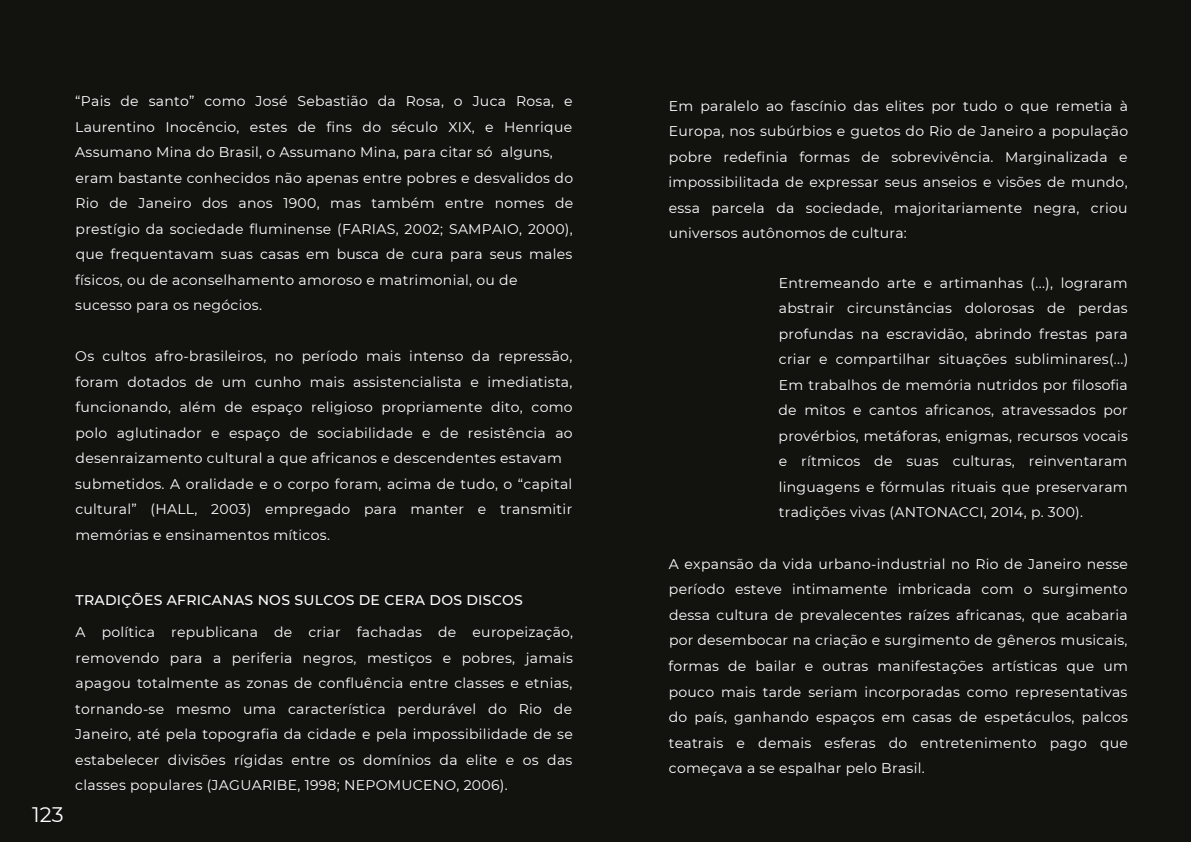
<style>
.page{position:relative;width:1191px;height:842px;background:#fff}
.page>*{position:absolute;margin:0;border:0;box-sizing:border-box;transform-origin:0 0}
.t1{font:21px "Montserrat";color:#fff}
.t2{font:14px/25.5px "Montserrat";letter-spacing:.02em;color:#fff;text-align:justify}
.t3{font:500 14px "Montserrat";letter-spacing:.02em;color:#fff}
</style>
<div class="page">
<div style="left:0;top:0;width:1190px;height:842px;background:#12120e"></div>
<p class="t2" style="left:75px;top:88px;width:499px;text-align:left">“Pais de santo” como José Sebastião da Rosa, o Juca Rosa, e Laurentino Inocêncio, estes de fins do século XIX, e Henrique Assumano Mina do Brasil, o Assumano Mina, para citar só alguns, eram bastante conhecidos não apenas entre pobres e desvalidos do Rio de Janeiro dos anos 1900, mas também entre nomes de prestígio da sociedade fluminense (FARIAS, 2002; SAMPAIO, 2000), que frequentavam suas casas em busca de cura para seus males físicos, ou de aconselhamento amoroso e matrimonial, ou de sucesso para os negócios.</p>
<p class="t2" style="left:75px;top:343px;width:499px;text-align:left">Os cultos afro-brasileiros, no período mais intenso da repressão, foram dotados de um cunho mais assistencialista e imediatista, funcionando, além de espaço religioso propriamente dito, como polo aglutinador e espaço de sociabilidade e de resistência ao desenraizamento cultural a que africanos e descendentes estavam submetidos. A oralidade e o corpo foram, acima de tudo, o “capital cultural” (HALL, 2003) empregado para manter e transmitir memórias e ensinamentos míticos.</p>
<h1 class="t1" style="left:32px;top:800px;width:33px">123</h1>
<p class="t3" style="left:76px;top:590px;width:449px">TRADIÇÕES AFRICANAS NOS SULCOS DE CERA DOS DISCOS</p>
<p class="t2" style="left:75px;top:619px;width:499px">A política republicana de criar fachadas de europeização, removendo para a periferia negros, mestiços e pobres, jamais apagou totalmente as zonas de confluência entre classes e etnias, tornando-se mesmo uma característica perdurável do Rio de Janeiro, até pela topografia da cidade e pela impossibilidade de se estabelecer divisões rígidas entre os domínios da elite e os das classes populares (JAGUARIBE, 1998; NEPOMUCENO, 2006).</p>
<p class="t2" style="left:668px;top:92px;width:461px">Em paralelo ao fascínio das elites por tudo o que remetia à Europa, nos subúrbios e guetos do Rio de Janeiro a população pobre redefinia formas de sobrevivência. Marginalizada e impossibilitada de expressar seus anseios e visões de mundo, essa parcela da sociedade, majoritariamente negra, criou universos autônomos de cultura:</p>
<p class="t2" style="left:778px;top:269px;width:351px">Entremeando arte e artimanhas (...), lograram abstrair circunstâncias dolorosas de perdas profundas na escravidão, abrindo frestas para criar e compartilhar situações subliminares(...)<br>Em trabalhos de memória nutridos por filosofia de mitos e cantos africanos, atravessados por provérbios, metáforas, enigmas, recursos vocais e rítmicos de suas culturas, reinventaram linguagens e fórmulas rituais que preservaram tradições vivas (ANTONACCI, 2014, p. 300).</p>
<p class="t2" style="left:668px;top:551px;width:461px">A expansão da vida urbano-industrial no Rio de Janeiro nesse período esteve intimamente imbricada com o surgimento dessa cultura de prevalecentes raízes africanas, que acabaria por desembocar na criação e surgimento de gêneros musicais, formas de bailar e outras manifestações artísticas que um pouco mais tarde seriam incorporadas como representativas do país, ganhando espaços em casas de espetáculos, palcos teatrais e demais esferas do entretenimento pago que começava a se espalhar pelo Brasil.</p>
</div>
